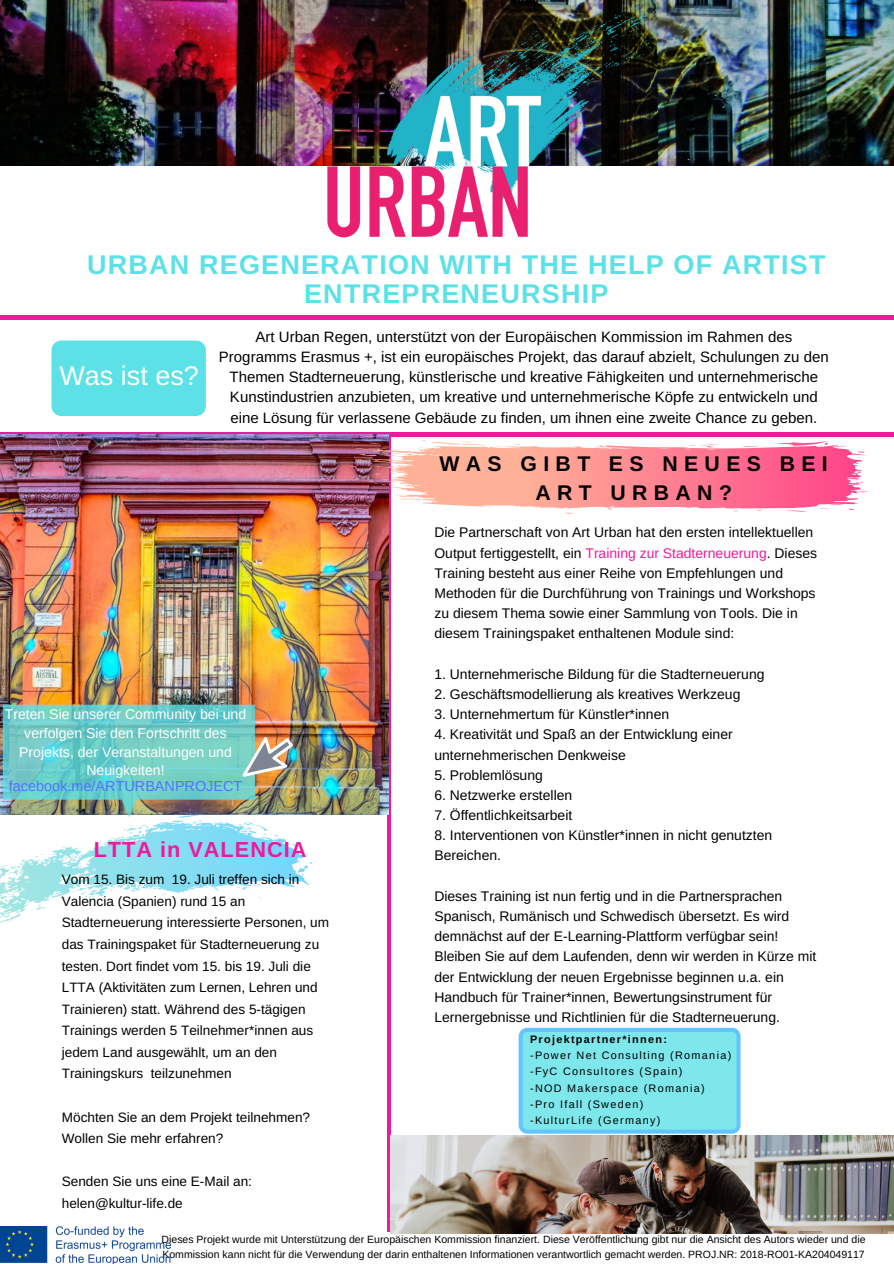
<style>
.page{position:relative;width:894px;height:1264px;background:#fff}
.page>*{position:absolute;margin:0;border:0;box-sizing:border-box;transform-origin:0 0}
.t1{font:700 27px/29.7px "Arimo";letter-spacing:.045em;color:#5ce1e6;text-align:center}
.t2{font:27px "Arimo";color:#fff}
.t3{font:700 21.75px "Arimo";letter-spacing:.045em;color:#ed1a9c}
.t4{font:700 21.3px/28.5px "Arimo";letter-spacing:.3em;color:#000;text-align:center}
.t5{font:15px/20.2px "Arimo";color:#000;text-align:center}
.t6{font:14.4px "Arimo";color:#5271ff}
.t7{font:14.1px/18.8px "Arimo";color:#fff;text-align:center}
.t8{font:13.95px/20.2px "Arimo";color:#000}
.t9{font:13.65px/21.6px "Arimo";color:#000}
.t10{font:10.8px/16px "Arimo";letter-spacing:.12em;color:#000}
.t11{font:700 10.8px "Arimo";letter-spacing:.12em;color:#000}
.t12{font:10.5px/14.7px "Arimo";color:#000}
.s1{color:#ed1a9c}
</style>
<div class="page">
<hr style="left:0;top:432px;width:893px;height:4px;background:#ed1a9c">
<hr style="left:387px;top:435px;width:3px;height:797px;background:#ed1a9c">
<img style="left:0;top:435px;width:388px;height:379px">
<img style="left:0;top:0;width:893px;height:166px">
<img style="left:247px;top:0;width:493px;height:238px">
<div style="left:0;top:315px;width:893px;height:5px;background:#ed1a9c"></div>
<img style="left:390px;top:1135px;width:503px;height:98px">
<div style="left:51px;top:340px;width:155px;height:76px;background:#5ce1e6;border-radius:10px"></div>
<svg style="left:0;top:787px;width:318px;height:136px"></svg>
<svg style="left:350px;top:436px;width:522px;height:77px"></svg>
<img style="left:3px;top:704px;width:294px;height:113px">
<svg style="left:518px;top:1027px;width:222px;height:106px;background:#7ce3ed"></svg>
<img style="left:0;top:1226px;width:170px;height:37px">
<h1 class="t1" style="left:87px;top:249px;width:739px">URBAN REGENERATION WITH THE HELP OF ARTIST<br>ENTREPRENEURSHIP</h1>
<p class="t5" style="left:219px;top:326px;width:611px">Art Urban Regen, unterstützt von der Europäischen Kommission im Rahmen des Programms Erasmus +, ist ein europäisches Projekt, das darauf abzielt, Schulungen zu den Themen Stadterneuerung, künstlerische und kreative Fähigkeiten und unternehmerische Kunstindustrien anzubieten, um kreative und unternehmerische Köpfe zu entwickeln und eine Lösung für verlassene Gebäude zu finden, um ihnen eine zweite Chance zu geben.</p>
<h1 class="t2" style="left:59px;top:361px;width:141px">Was ist es?</h1>
<p class="t7" style="left:5px;top:705px;width:243px">Treten Sie unserer Community bei und verfolgen Sie den Fortschritt des<br>Projekts, der Veranstaltungen und<br>Neuigkeiten!</p>
<p class="t6" style="left:9px;top:777px;width:235px">facebook.me/ARTURBANPROJECT</p>
<h2 class="t3" style="left:94px;top:837px;width:214px">LTTA in VALENCIA</h2>
<p class="t9" style="left:62px;top:868px;width:269px">Vom 15. Bis zum 19. Juli treffen sich in Valencia (Spanien) rund 15 an Stadterneuerung interessierte Personen, um das Trainingspaket für Stadterneuerung zu testen. Dort findet vom 15. bis 19. Juli die LTTA (Aktivitäten zum Lernen, Lehren und Trainieren) statt. Während des 5-tägigen Trainings werden 5 Teilnehmer*innen aus jedem Land ausgewählt, um an den Trainingskurs teilzunehmen</p>
<p class="t9" style="left:62px;top:1105px;width:250px">Möchten Sie an dem Projekt teilnehmen?<br>Wollen Sie mehr erfahren?</p>
<p class="t9" style="left:62px;top:1170px;width:192px">Senden Sie uns eine E-Mail an: helen@kultur-life.de</p>
<h3 class="t4" style="left:439px;top:449px;width:390px">WAS GIBT ES NEUES BEI<br>ART URBAN?</h3>
<p class="t8" style="left:434px;top:522px;width:384px">Die Partnerschaft von Art Urban hat den ersten intellektuellen Output fertiggestellt, ein <span class="s1">Training zur Stadterneuerung</span>. Dieses Training besteht aus einer Reihe von Empfehlungen und Methoden für die Durchführung von Trainings und Workshops zu diesem Thema sowie einer Sammlung von Tools. Die in diesem Trainingspaket enthaltenen Module sind:</p>
<p class="t8" style="left:434px;top:663px;width:331px">1. Unternehmerische Bildung für die Stadterneuerung</p>
<p class="t8" style="left:434px;top:684px;width:307px">2. Geschäftsmodellierung als kreatives Werkzeug</p>
<p class="t8" style="left:434px;top:704px;width:236px">3. Unternehmertum für Künstler*innen</p>
<p class="t8" style="left:434px;top:724px;width:300px">4. Kreativität und Spaß an der Entwicklung einer unternehmerischen Denkweise</p>
<p class="t8" style="left:434px;top:764px;width:110px">5. Problemlösung</p>
<p class="t8" style="left:434px;top:785px;width:139px">6. Netzwerke erstellen</p>
<p class="t8" style="left:434px;top:805px;width:139px">7. Öffentlichkeitsarbeit</p>
<p class="t8" style="left:434px;top:825px;width:339px">8. Interventionen von Künstler*innen in nicht genutzten<br>Bereichen.</p>
<p class="t8" style="left:434px;top:885px;width:383px">Dieses Training ist nun fertig und in die Partnersprachen Spanisch, Rumänisch und Schwedisch übersetzt. Es wird demnächst auf der E-Learning-Plattform verfügbar sein!<br>Bleiben Sie auf dem Laufenden, denn wir werden in Kürze mit der Entwicklung der neuen Ergebnisse beginnen u.a. ein Handbuch für Trainer*innen, Bewertungsinstrument für Lernergebnisse und Richtlinien für die Stadterneuerung.</p>
<p class="t11" style="left:530px;top:1033px;width:138px">Projektpartner*innen:</p>
<p class="t10" style="left:530px;top:1047px;width:203px">-Power Net Consulting (Romania) -FyC Consultores (Spain)<br>-NOD Makerspace (Romania) -Pro Ifall (Sweden)<br>-KulturLife (Germany)</p>
<p class="t12" style="left:161px;top:1232px;width:705px">Dieses Projekt wurde mit Unterstützung der Europäischen Kommission finanziert. Diese Veröffentlichung gibt nur die Ansicht des Autors wieder und die<br>Kommission kann nicht für die Verwendung der darin enthaltenen Informationen verantwortlich gemacht werden. PROJ.NR: 2018-RO01-KA204049117</p>
</div>
